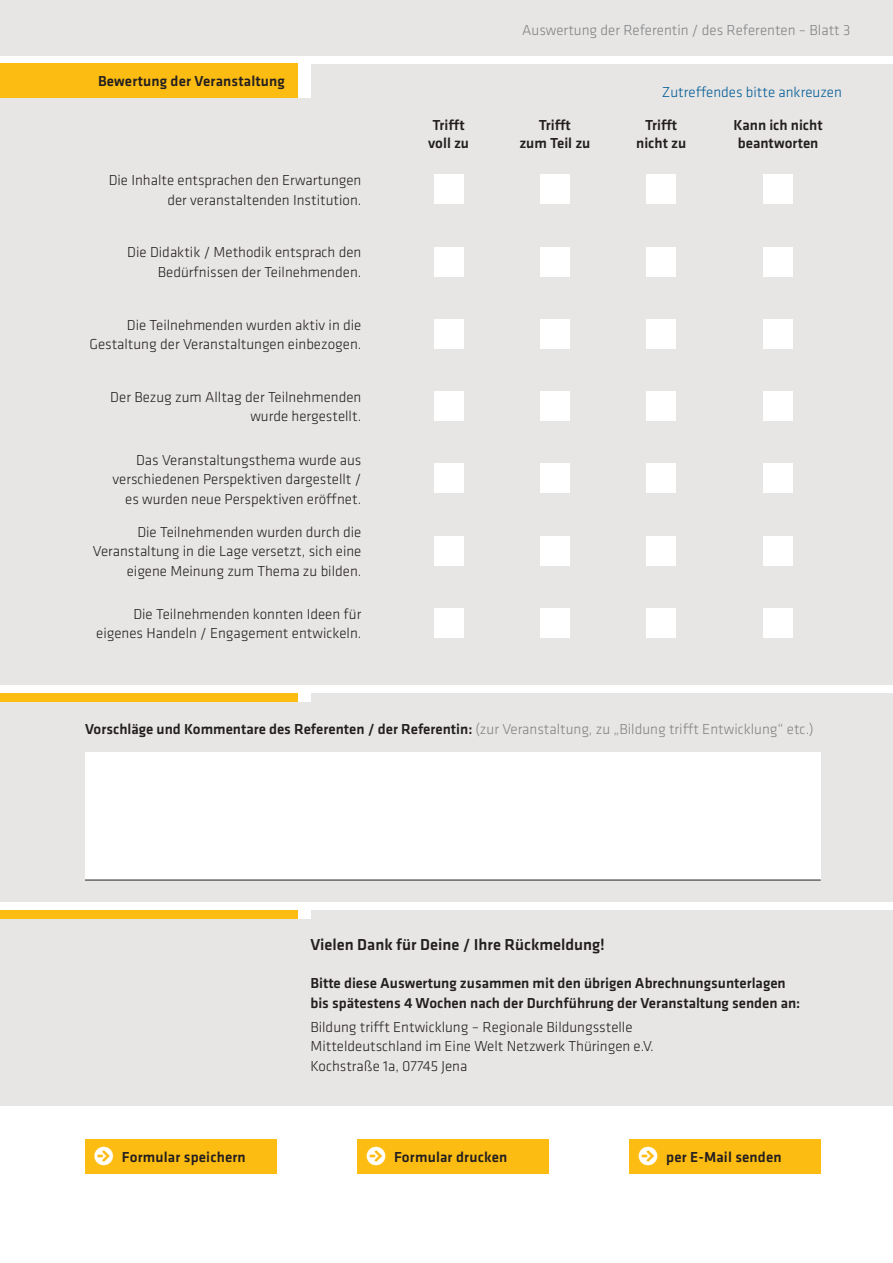
<style>
.page{position:relative;width:893px;height:1263px;background:#fff}
.page>*{position:absolute;margin:0;border:0;box-sizing:border-box;transform-origin:0 0}
.t1{font:500 16.5px "Klavika";color:#231f20}
.t2{font:300 15px/19.5px "Klavika";color:#231f20;text-align:right}
.t3{font:500 15px/18px "Klavika";color:#231f20}
.t4{font:300 15px "Klavika";color:#808285}
.t5{font:300 15px "Klavika";color:#005b97}
.s1{font-weight:300;color:#808285}
.s2{font-weight:700;font-size:27px;color:#fff}
</style>
<div class="page">
<div style="left:0;top:64px;width:893px;height:621px;background:#e8e6e4"></div>
<div style="left:0;top:64px;width:298px;height:34px;background:#fdbc12"></div>
<div style="left:298px;top:64px;width:12px;height:34px;background:#fff"></div>
<div style="left:0;top:0;width:893px;height:55px;background:#e8e6e4"></div>
<div style="left:0;top:910px;width:893px;height:196px;background:#e8e6e4"></div>
<div style="left:0;top:693px;width:893px;height:208px;background:#e8e6e4"></div>
<div style="left:0;top:910px;width:298px;height:8px;background:#fdbc12"></div>
<div style="left:0;top:693px;width:298px;height:9px;background:#fdbc12"></div>
<div style="left:298px;top:910px;width:12px;height:8px;background:#fff"></div>
<div style="left:298px;top:693px;width:12px;height:9px;background:#fff"></div>
<div style="left:85px;top:753px;width:736px;height:127px;background:#fff"></div>
<hr style="left:85px;top:880px;width:736px;height:1px;background:#231f20">
<div style="left:434px;top:174px;width:29px;height:30px;background:#fff"></div>
<div style="left:434px;top:247px;width:29px;height:29px;background:#fff"></div>
<div style="left:434px;top:319px;width:29px;height:30px;background:#fff"></div>
<div style="left:540px;top:174px;width:30px;height:30px;background:#fff"></div>
<div style="left:540px;top:247px;width:30px;height:29px;background:#fff"></div>
<div style="left:540px;top:319px;width:30px;height:30px;background:#fff"></div>
<div style="left:646px;top:174px;width:30px;height:30px;background:#fff"></div>
<div style="left:646px;top:247px;width:30px;height:29px;background:#fff"></div>
<div style="left:646px;top:319px;width:30px;height:30px;background:#fff"></div>
<div style="left:763px;top:174px;width:30px;height:30px;background:#fff"></div>
<div style="left:763px;top:247px;width:30px;height:29px;background:#fff"></div>
<div style="left:763px;top:319px;width:30px;height:30px;background:#fff"></div>
<div style="left:434px;top:391px;width:29px;height:30px;background:#fff"></div>
<div style="left:434px;top:463px;width:29px;height:30px;background:#fff"></div>
<div style="left:434px;top:536px;width:29px;height:30px;background:#fff"></div>
<div style="left:434px;top:608px;width:29px;height:30px;background:#fff"></div>
<div style="left:540px;top:391px;width:30px;height:30px;background:#fff"></div>
<div style="left:540px;top:463px;width:30px;height:30px;background:#fff"></div>
<div style="left:540px;top:536px;width:30px;height:30px;background:#fff"></div>
<div style="left:540px;top:608px;width:30px;height:30px;background:#fff"></div>
<div style="left:646px;top:391px;width:30px;height:30px;background:#fff"></div>
<div style="left:646px;top:463px;width:30px;height:30px;background:#fff"></div>
<div style="left:646px;top:536px;width:30px;height:30px;background:#fff"></div>
<div style="left:646px;top:608px;width:30px;height:30px;background:#fff"></div>
<div style="left:763px;top:391px;width:30px;height:30px;background:#fff"></div>
<div style="left:763px;top:463px;width:30px;height:30px;background:#fff"></div>
<div style="left:763px;top:536px;width:30px;height:30px;background:#fff"></div>
<div style="left:763px;top:608px;width:30px;height:30px;background:#fff"></div>
<div style="left:85px;top:1140px;width:191px;height:34px;background:#fdbc12"></div>
<div style="left:357px;top:1140px;width:192px;height:34px;background:#fdbc12"></div>
<div style="left:629px;top:1140px;width:192px;height:34px;background:#fdbc12"></div>
<p class="t3" style="left:98px;top:72px;width:188px">Bewertung der Veranstaltung</p>
<p class="t2" style="left:109px;top:170px;width:254px">Die Inhalte entsprachen den Erwartungen der veranstaltenden Institution.</p>
<p class="t2" style="left:127px;top:242px;width:236px">Die Didaktik / Methodik entsprach den<br>Bedürfnissen der Teilnehmenden.</p>
<p class="t2" style="left:89px;top:315px;width:273px">Die Teilnehmenden wurden aktiv in die<br>Gestaltung der Veranstaltungen einbezogen.</p>
<p class="t2" style="left:110px;top:387px;width:253px">Der Bezug zum Alltag der Teilnehmenden wurde hergestellt.</p>
<p class="t2" style="left:113px;top:450px;width:250px">Das Veranstaltungsthema wurde aus verschiedenen Perspektiven dargestellt / es wurden neue Perspektiven eröffnet.</p>
<p class="t2" style="left:93px;top:522px;width:270px">Die Teilnehmenden wurden durch die<br>Veranstaltung in die Lage versetzt, sich eine eigene Meinung zum Thema zu bilden.</p>
<p class="t2" style="left:96px;top:604px;width:267px">Die Teilnehmenden konnten Ideen für eigenes Handeln / Engagement entwickeln.</p>
<p class="t3" style="left:428px;top:116px;width:43px">Trifft voll zu</p>
<p class="t4" style="left:522px;top:21px;width:330px">Auswertung der Referentin / des Referenten – Blatt 3</p>
<p class="t3" style="left:519px;top:116px;width:73px;text-align:center">Trifft<br>zum Teil zu</p>
<p class="t5" style="left:662px;top:83px;width:182px">Zutreffendes bitte ankreuzen</p>
<p class="t3" style="left:636px;top:116px;width:52px;text-align:center">Trifft nicht zu</p>
<p class="t3" style="left:734px;top:116px;width:91px">Kann ich nicht beantworten</p>
<p class="t3" style="left:85px;top:720px;width:730px">Vorschläge und Kommentare des Referenten / der Referentin: <span class="s1">(zur Veranstaltung, zu „Bildung trifft Entwicklung“ etc.)</span></p>
<p class="t1" style="left:310px;top:933px;width:296px">Vielen Dank für Deine / Ihre Rückmeldung!</p>
<p class="t3" style="left:310px;top:973px;width:491px;line-height:19.5px">Bitte diese Auswertung zusammen mit den übrigen Abrechnungsunterlagen bis spätestens 4 Wochen nach der Durchführung der Veranstaltung senden an:</p>
<p class="t2" style="left:310px;top:1017px;width:345px;text-align:left">Bildung trifft Entwicklung – Regionale Bildungsstelle<br>Mitteldeutschland im Eine Welt Netzwerk Thüringen e.V.<br>Kochstraße 1a, 07745 Jena</p>
<p class="t3" style="left:94px;top:1147px;width:154px"><span class="s2">•</span> Formular speichern</p>
<p class="t3" style="left:366px;top:1147px;width:143px"><span class="s2">•</span> Formular drucken</p>
<p class="t3" style="left:638px;top:1147px;width:145px"><span class="s2">•</span> per E-Mail senden</p>
</div>
